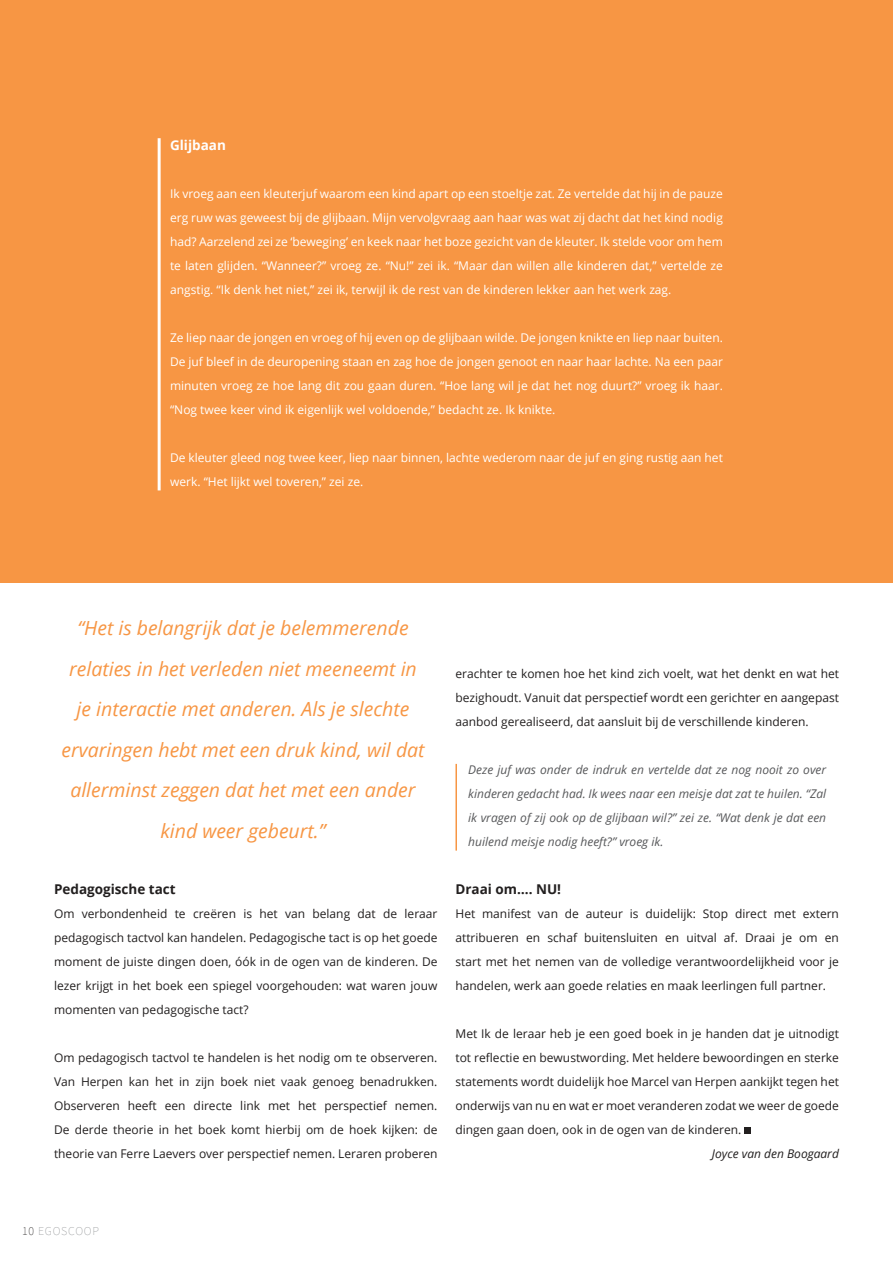
<style>
.page{position:relative;width:893px;height:1263px;background:#fff}
.page>*{position:absolute;margin:0;border:0;box-sizing:border-box;transform-origin:0 0}
.t1{font:italic 19.5px/40.5px "Open Sans";color:#f79644;text-align:center}
.t2{font:700 13.5px "Open Sans";color:#221f1f}
.t3{font:700 13.5px "Open Sans";color:#fff}
.t4{font:12px/24px "Open Sans";color:#221f1f;text-align:justify}
.t5{font:12px/24px "Open Sans";color:#fff;text-align:justify}
.t6{font:italic 12px/24px "Open Sans";color:#57585a;text-align:justify}
.t7{font:italic 12px "Open Sans";color:#221f1f}
.t8{font:200 12px "Source Sans Pro";letter-spacing:.06em;color:#939597}
.s1{color:#221f1f}
</style>
<div class="page">
<div style="left:0;top:0;width:893px;height:582px;background:#f79644"></div>
<hr style="left:158px;top:138px;width:3px;height:352px;background:#fff">
<hr style="left:455px;top:764px;width:2px;height:87px;background:#f79644">
<div style="left:744px;top:1127px;width:7px;height:7px;background:#221f1f"></div>
<p class="t3" style="left:170px;top:140px;width:57px">Glijbaan</p>
<p class="t5" style="left:170px;top:183px;width:554px">Ik vroeg aan een kleuterjuf waarom een kind apart op een stoeltje zat. Ze vertelde dat hij in de pauze erg ruw was geweest bij de glijbaan. Mijn vervolgvraag aan haar was wat zij dacht dat het kind nodig had? Aarzelend zei ze ‘beweging’ en keek naar het boze gezicht van de kleuter. Ik stelde voor om hem te laten glijden. “Wanneer?” vroeg ze. “Nu!” zei ik. “Maar dan willen alle kinderen dat,” vertelde ze angstig. “Ik denk het niet,” zei ik, terwijl ik de rest van de kinderen lekker aan het werk zag.</p>
<p class="t5" style="left:170px;top:327px;width:554px">Ze liep naar de jongen en vroeg of hij even op de glijbaan wilde. De jongen knikte en liep naar buiten.<br>De juf bleef in de deuropening staan en zag hoe de jongen genoot en naar haar lachte. Na een paar minuten vroeg ze hoe lang dit zou gaan duren. “Hoe lang wil je dat het nog duurt?” vroeg ik haar. “Nog twee keer vind ik eigenlijk wel voldoende,” bedacht ze. Ik knikte.</p>
<p class="t5" style="left:170px;top:447px;width:554px">De kleuter gleed nog twee keer, liep naar binnen, lachte wederom naar de juf en ging rustig aan het werk. “Het lijkt wel toveren,” zei ze.</p>
<h1 class="t1" style="left:61px;top:610px;width:365px">“Het is belangrijk dat je belemmerende relaties in het verleden niet meeneemt in je interactie met anderen. Als je slechte ervaringen hebt met een druk kind, wil dat allerminst zeggen dat het met een ander kind weer gebeurt.”</h1>
<p class="t2" style="left:54px;top:884px;width:123px">Pedagogische tact</p>
<p class="t4" style="left:54px;top:901px;width:385px">Om verbondenheid te creëren is het van belang dat de leraar pedagogisch tactvol kan handelen. Pedagogische tact is op het goede moment de juiste dingen doen, óók in de ogen van de kinderen. De lezer krijgt in het boek een spiegel voorgehouden: wat waren jouw momenten van pedagogische tact?</p>
<p class="t4" style="left:54px;top:1047px;width:385px">Om pedagogisch tactvol te handelen is het nodig om te observeren.<br>Van Herpen kan het in zijn boek niet vaak genoeg benadrukken.<br>Observeren heeft een directe link met het perspectief nemen.<br>De derde theorie in het boek komt hierbij om de hoek kijken: de theorie van Ferre Laevers over perspectief nemen. Leraren proberen</p>
<p class="t4" style="left:455px;top:663px;width:385px">erachter te komen hoe het kind zich voelt, wat het denkt en wat het bezighoudt. Vanuit dat perspectief wordt een gerichter en aangepast aanbod gerealiseerd, dat aansluit bij de verschillende kinderen.</p>
<p class="t6" style="left:468px;top:759px;width:359px">Deze juf was onder de indruk en vertelde dat ze nog nooit zo over kinderen gedacht had. Ik wees naar een meisje dat zat te huilen. “Zal ik vragen of zij ook op de glijbaan wil?” zei ze. “Wat denk je dat een huilend meisje nodig heeft?” vroeg ik.</p>
<p class="t2" style="left:455px;top:884px;width:107px">Draai om…. NU!</p>
<p class="t4" style="left:455px;top:903px;width:385px">Het manifest van de auteur is duidelijk: Stop direct met extern attribueren en schaf buitensluiten en uitval af. Draai je om en start met het nemen van de volledige verantwoordelijkheid voor je handelen, werk aan goede relaties en maak leerlingen full partner.</p>
<p class="t4" style="left:455px;top:1023px;width:385px">Met Ik de leraar heb je een goed boek in je handen dat je uitnodigt tot relectie en bewustwording. Met heldere bewoordingen en sterke statements wordt duidelijk hoe Marcel van Herpen aankijkt tegen het onderwijs van nu en wat er moet veranderen zodat we weer de goede dingen gaan doen, ook in de ogen van de kinderen.</p>
<p class="t7" style="left:712px;top:1149px;width:129px">Joyce van den Boogaard</p>
<p class="t8" style="left:22px;top:1224px;width:78px"><span class="s1">10</span> EGOSCOOP</p>
</div>
